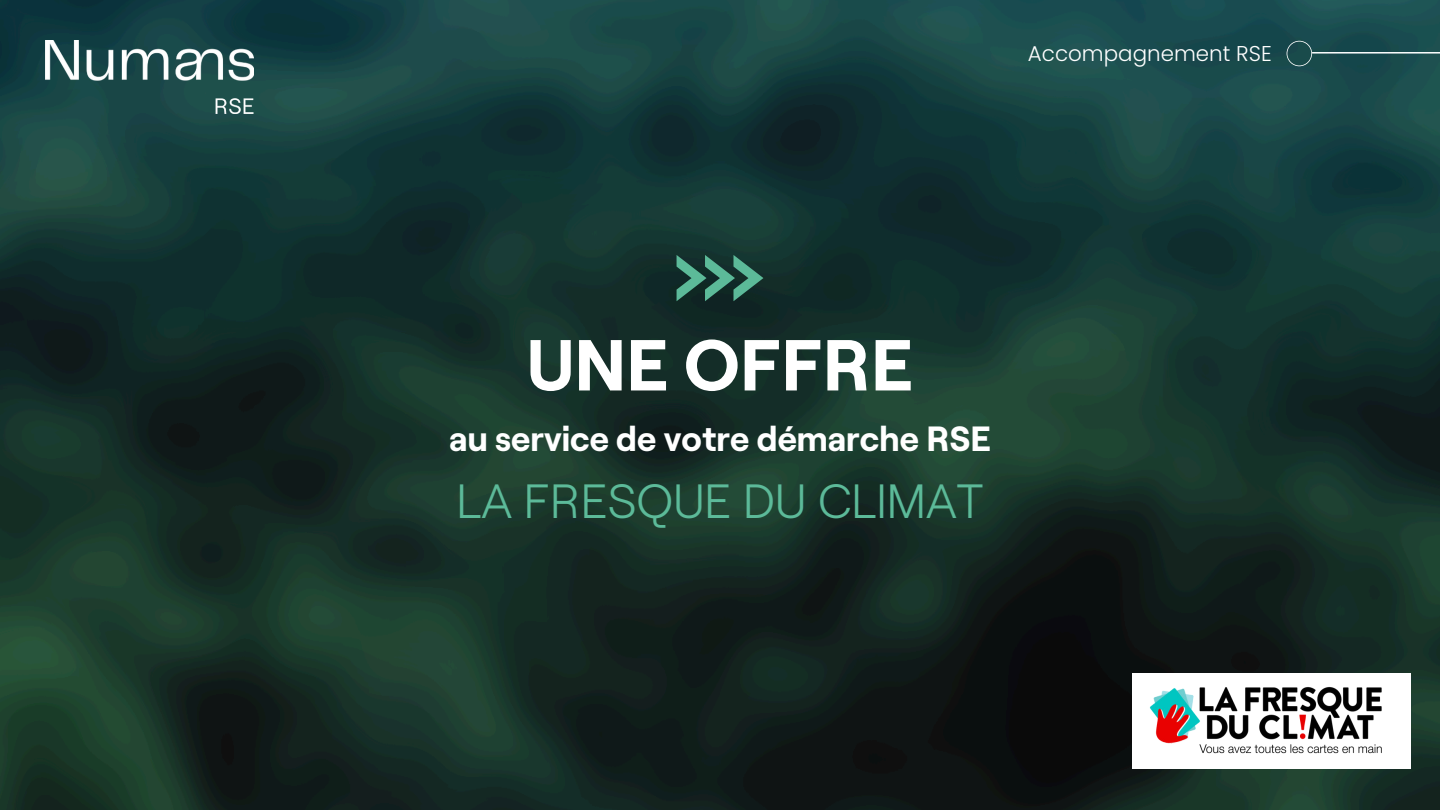
<style>
.page{position:relative;width:1440px;height:810px;background:#fff}
.page>*{position:absolute;margin:0;border:0;box-sizing:border-box;transform-origin:0 0}
.t1{font:700 72px "Roobert";color:#fff}
.t2{font:300 48px "Roobert";color:#5cba99}
.t3{font:700 35px "Roobert";color:#fff}
.t4{font:300 21.4px "Poppins";color:#fff}
</style>
<div class="page">
<img style="left:0;top:0;width:1440px;height:810px">
<svg style="left:1287px;top:41px;width:25px;height:25px"></svg>
<hr style="left:1312px;top:52px;width:128px;height:2px;background:#fff">
<svg style="left:677px;top:255px;width:86px;height:46px;background:#2e6354"></svg>
<div style="left:1133px;top:673px;width:278px;height:96px;background:#fff"></div>
<img style="left:1149px;top:687px;width:233px;height:67px">
<img style="left:46px;top:40px;width:207px;height:74px">
<p class="t4" style="left:1028px;top:41px;width:245px">Accompagnement RSE</p>
<h1 class="t1" style="left:527px;top:309px;width:388px">UNE OFFRE</h1>
<p class="t3" style="left:449px;top:412px;width:543px">au service de votre démarche RSE</p>
<h2 class="t2" style="left:457px;top:465px;width:528px">LA FRESQUE DU CLIMAT</h2>
</div>
